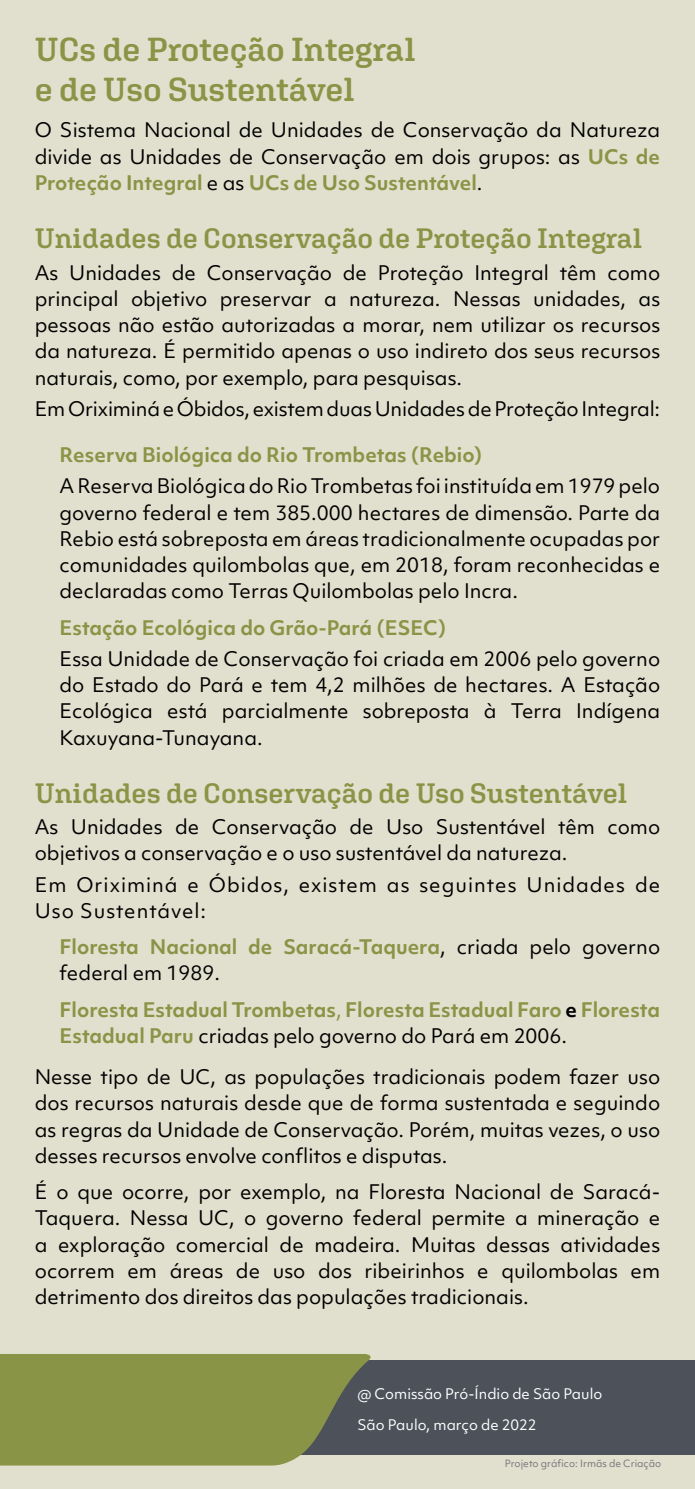
<style>
.page{position:relative;width:695px;height:1489px;background:#fff}
.page>*{position:absolute;margin:0;border:0;box-sizing:border-box;transform-origin:0 0}
.t1{font:600 33.25px/39.9px "Aglet Slab";letter-spacing:-.005em;color:#8a9446}
.t2{font:600 28px "Aglet Slab";letter-spacing:-.005em;color:#8a9446}
.t3{font:19.25px/26.2px "Objektiv Mk 1";color:#000;text-align:justify}
.t4{font:700 19.25px/26.2px "Objektiv Mk 1";color:#8a9446}
.t5{font:19.25px/26.2px "Objektiv Mk 1";letter-spacing:.05em;color:#000}
.t6{font:14px "Objektiv Mk 1";color:#fff}
.t7{font:9.62px "Objektiv Mk 1";color:#75757c}
.s1{font-weight:700;color:#8a9446}
.s2{font-weight:400;color:#000}
.s3{font-weight:400}
.s4{color:#000}
</style>
<div class="page">
<div style="left:0;top:0;width:694px;height:1488px;background:#e1e0ce"></div>
<div style="left:0;top:1360px;width:694px;height:94px;background:#4c515a"></div>
<svg style="left:0;top:1354px;width:374px;height:111px;background:#868f4a"></svg>
<h1 class="t1" style="left:35px;top:29px;width:382px">UCs de Proteção Integral e de Uso Sustentável</h1>
<p class="t3" style="left:35px;top:117px;width:627px">O Sistema Nacional de Unidades de Conservação da Natureza divide as Unidades de Conservação em dois grupos: as <span class="s1">UCs de Proteção Integral</span> e as <span class="s1">UCs de Uso Sustentável</span>.</p>
<h2 class="t2" style="left:35px;top:221px;width:609px">Unidades de Conservação de Proteção Integral</h2>
<p class="t3" style="left:35px;top:259px;width:627px">As Unidades de Conservação de Proteção Integral têm como principal objetivo preservar a natureza. Nessas unidades, as pessoas não estão autorizadas a morar, nem utilizar os recursos da natureza. É permitido apenas o uso indireto dos seus recursos naturais, como, por exemplo, para pesquisas.</p>
<p class="t3" style="left:35px;top:395px;width:627px">Em Oriximiná e Óbidos, existem duas Unidades de Proteção Integral:</p>
<p class="t4" style="left:60px;top:441px;width:424px">Reserva Biológica do Rio Trombetas (Rebio)</p>
<p class="t3" style="left:60px;top:473px;width:602px">A Reserva Biológica do Rio Trombetas foi instituída em 1979 pelo governo federal e tem 385.000 hectares de dimensão. Parte da Rebio está sobreposta em áreas tradicionalmente ocupadas por comunidades quilombolas que, em 2018, foram reconhecidas e declaradas como Terras Quilombolas pelo Incra.</p>
<p class="t4" style="left:60px;top:613px;width:388px">Estação Ecológica do Grão-Pará (ESEC)</p>
<p class="t3" style="left:60px;top:645px;width:602px">Essa Unidade de Conservação foi criada em 2006 pelo governo do Estado do Pará e tem 4,2 milhões de hectares. A Estação Ecológica está parcialmente sobreposta à Terra Indígena Kaxuyana-Tunayana.</p>
<h2 class="t2" style="left:35px;top:776px;width:594px">Unidades de Conservação de Uso Sustentável</h2>
<p class="t3" style="left:35px;top:813px;width:627px">As Unidades de Conservação de Uso Sustentável têm como objetivos a conservação e o uso sustentável da natureza.</p>
<p class="t5" style="left:35px;top:871px;width:626px">Em Oriximiná e Óbidos, existem as seguintes Unidades de<br>Uso Sustentável:</p>
<p class="t4" style="left:60px;top:933px;width:602px">Floresta Nacional de Saracá-Taquera<span class="s2">, criada pelo governo federal em 1989.</span></p>
<p class="t4" style="left:60px;top:995px;width:602px">Floresta Estadual Trombetas<span class="s3">,</span> Floresta Estadual Faro <span class="s4">e</span> Floresta<br>Estadual Paru <span class="s2">criadas pelo governo do Pará em 2006.</span></p>
<p class="t3" style="left:35px;top:1063px;width:627px">Nesse tipo de UC, as populações tradicionais podem fazer uso dos recursos naturais desde que de forma sustentada e seguindo as regras da Unidade de Conservação. Porém, muitas vezes, o uso desses recursos envolve conflitos e disputas.</p>
<p class="t3" style="left:35px;top:1178px;width:627px">É o que ocorre, por exemplo, na Floresta Nacional de Saracá-Taquera. Nessa UC, o governo federal permite a mineração e a exploração comercial de madeira. Muitas dessas atividades ocorrem em áreas de uso dos ribeirinhos e quilombolas em detrimento dos direitos das populações tradicionais.</p>
<p class="t6" style="left:357px;top:1383px;width:246px">@ Comissão Pró-Índio de São Paulo</p>
<p class="t6" style="left:357px;top:1414px;width:181px">São Paulo, março de 2022</p>
<p class="t7" style="left:504px;top:1456px;width:158px">Projeto gráfico: Irmãs de Criação</p>
</div>
